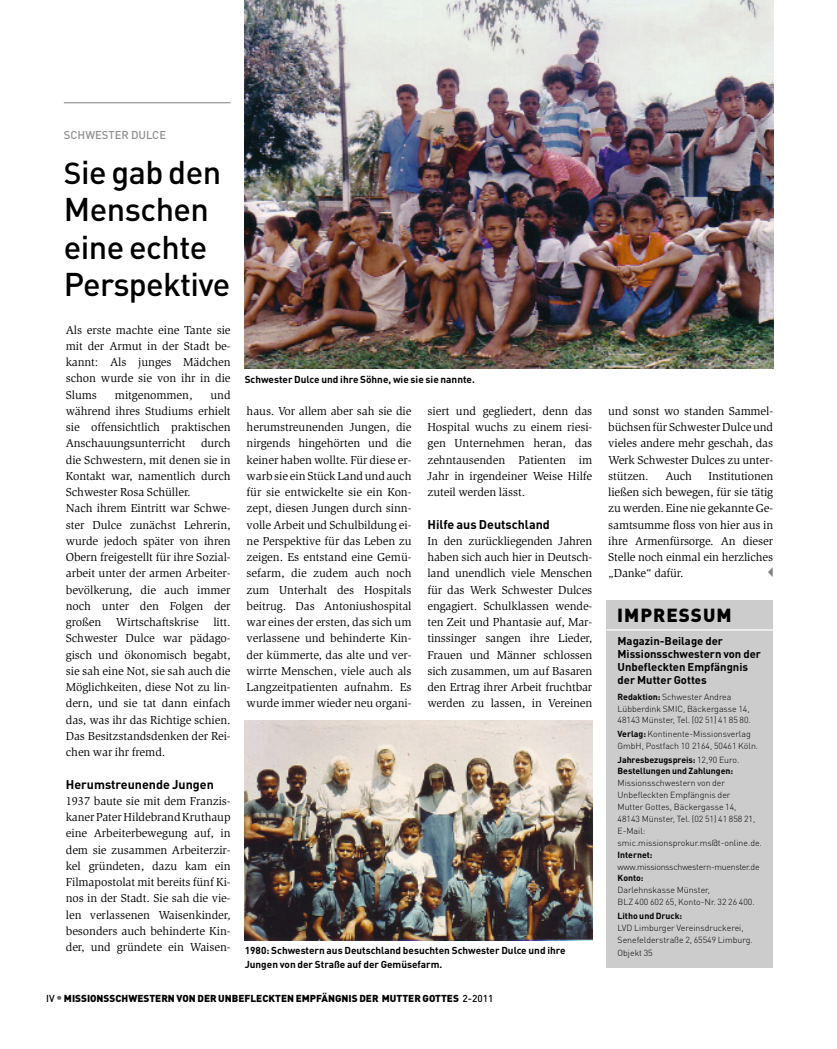
<style>
.page{position:relative;width:837px;height:1049px;background:#fff}
.page>*{position:absolute;margin:0;border:0;box-sizing:border-box;transform-origin:0 0}
.t1{font:500 32.5px/37.5px "DIN Pro";letter-spacing:-.015em;color:#000}
.t2{font:900 18.75px "DIN Pro";letter-spacing:.055em;color:#000}
.t3{font:700 12.5px "DIN Pro";color:#000}
.t4{font:11.88px/16.2px "Slimbach Std";letter-spacing:-.005em;color:#000;text-align:justify}
.t5{font:700 11.25px/13.1px "DIN Pro";color:#000}
.t6{font:500 11.25px "DIN Pro";color:#909090}
.t7{font:700 10px/13.8px "DIN Pro";color:#000}
.t8{font:900 10px "DIN Pro";color:#000}
.t9{font:300 8.75px/11.9px "DIN Pro";color:#000}
.t10{font:700 8.75px/11.9px "DIN Pro";color:#000}
.t11{font:300 8.75px "DIN Pro";letter-spacing:-.03em;color:#000}
.s1{font-size:30px}
.s2{font-weight:500}
.s3{font-weight:500;font-size:12.5px;color:#666}
.s4{font-weight:700}
.s5{font-weight:300}
</style>
<div class="page">
<div style="left:606px;top:600px;width:166px;height:367px;background:#ccc"></div>
<hr style="left:606px;top:629px;width:166px;height:1px;background:#fff">
<hr style="left:64px;top:102px;width:166px;height:1px;background:#808080">
<img style="left:244px;top:0;width:528px;height:368px">
<img style="left:244px;top:720px;width:348px;height:220px">
<p class="t6" style="left:64px;top:128px;width:104px">SCHWESTER DULCE</p>
<h1 class="t1" style="left:64px;top:153px;width:168px"><span class="s1">S</span>ie gab den<br>Menschen eine echte<br>Perspektive</h1>
<p class="t4" style="left:66px;top:322px;width:166px">Als erste machte eine Tante sie mit der Armut in der Stadt be&shy;kannt: Als junges Mädchen schon wurde sie von ihr in die Slums</p>
<p class="t4" style="left:66px;top:387px;width:166px;text-indent:145px">und während ihres Studiums erhielt sie offensichtlich praktischen Anschauungsunterricht</p>
<p class="t4" style="left:115px;top:387px;width:79px">mitgenommen,</p>
<p class="t4" style="left:66px;top:436px;width:166px;text-align:left;text-indent:135px">durch die Schwestern, mit denen sie in<br>Kontakt war, namentlich durch<br>Schwester Rosa Schüller.<br>Nach ihrem Eintritt war Schwe&shy;ster Dulce zunächst Lehrerin, wurde jedoch später von ihren<br>Obern freigestellt für ihre Sozial&shy;arbeit unter der armen Arbeiter&shy;bevölkerung, die auch immer noch unter den Folgen der großen Wirtschaftskrise litt.<br>Schwester Dulce war pädago&shy;gisch und ökonomisch begabt, sie sah eine Not, sie sah auch die<br>Möglichkeiten, diese Not zu lin&shy;dern, und sie tat dann einfach das, was ihr das Richtige schien.<br>Das Besitzstandsdenken der Rei&shy;chen war ihr fremd.</p>
<p class="t3" style="left:66px;top:777px;width:149px">Herumstreunende Jungen</p>
<p class="t4" style="left:66px;top:794px;width:166px">1937 baute sie mit dem Franzis&shy;kanerPaterHildebrandKruthaup eine Arbeiterbewegung auf, in dem sie zusammen Arbeiterzir&shy;kel gründeten, dazu kam ein Filmapostolat mit bereits fünf Ki&shy;nos in der Stadt. Sie sah die vie&shy;len verlassenen Waisenkinder, besonders auch behinderte Kin&shy;der, und gründete ein Waisen-</p>
<p class="t7" style="left:244px;top:373px;width:232px">Schwester Dulce und ihre Söhne, wie sie sie nannte.</p>
<p class="t4" style="left:246px;top:404px;width:166px">haus. Vor allem aber sah sie die herumstreunenden Jungen, die nirgends hingehörten und die keiner haben wollte. Für diese er&shy;warb sie einStück Landund auch für sie entwickelte sie ein Kon&shy;zept, diesen Jungen durch sinn&shy;volle Arbeit und Schulbildung ei&shy;ne Perspektive für das Leben zu zeigen. Es entstand eine Gemü&shy;sefarm, die zudem auch noch zum Unterhalt des Hospitals beitrug. Das Antoniushospital war eines der ersten, das sich um verlassene und behinderte Kin&shy;der kümmerte, das alte und ver&shy;wirrte Menschen, viele auch als Langzeitpatienten aufnahm. Es wurde immer wieder neu organi-</p>
<p class="t4" style="left:427px;top:404px;width:166px">siert und gegliedert, denn das Hospital wuchs zu einem riesi&shy;gen Unternehmen heran, das zehntausenden Patienten im Jahr in irgendeiner Weise Hilfe zuteil werden lässt.</p>
<p class="t3" style="left:427px;top:517px;width:124px">Hilfe aus Deutschland</p>
<p class="t4" style="left:427px;top:534px;width:166px">In den zurückliegenden Jahren haben sich auch hier in Deutsch&shy;land unendlich viele Menschen für das Werk Schwester Dulces engagiert. Schulklassen wende&shy;ten Zeit und Phantasie auf, Mar&shy;tinssinger sangen ihre Lieder, Frauen und Männer schlossen sich zusammen, um auf Basaren den Ertrag ihrer Arbeit fruchtbar werden zu lassen, in Vereinen</p>
<p class="t7" style="left:244px;top:943px;width:322px">1980: Schwestern aus Deutschland besuchten Schwester Dulce und ihre<br>Jungen von der Straße auf der Gemüsefarm.</p>
<p class="t8" style="left:46px;top:992px;width:449px"><span class="s2">IV</span> <span class="s3">•</span>MISSIONSSCHWESTERN VON DER UNBEFLECKTEN EMPFÄNGNIS DER MUTTER GOTTES <span class="s2">2-2011</span></p>
<p class="t4" style="left:608px;top:404px;width:166px">und sonst wo standen Sammel&shy;büchsen für Schwester Dulce und vieles andere mehr geschah, das Werk Schwester Dulces zu unter&shy;stützen.</p>
<p class="t4" style="left:665px;top:469px;width:28px">Auch</p>
<p class="t4" style="left:608px;top:469px;width:166px;text-indent:100px">Institutionen ließen sich bewegen, für sie tätig zu werden. Eine nie gekannte Ge&shy;samtsumme floss von hier aus in ihre Armenfürsorge. An dieser Stelle noch einmal ein herzliches „Danke“ dafür.</p>
<h2 class="t2" style="left:617px;top:604px;width:116px">IMPRESSUM</h2>
<p class="t5" style="left:617px;top:634px;width:145px">Magazin-Beilage der<br>Missionsschwestern von der<br>Unbefleckten Empfängnis der Mutter Gottes</p>
<p class="t9" style="left:617px;top:691px;width:135px"><span class="s4">Redaktion:</span> Schwester Andrea<br>Lübberdink SMIC, Bäckergasse 14,<br>48143 Münster, Tel. (02 51) 41 85 80.</p>
<p class="t9" style="left:617px;top:728px;width:142px"><span class="s4">Verlag:</span> Kontinente-Missionsverlag<br>GmbH, Postfach 10 2164, 50461 Köln.</p>
<p class="t10" style="left:617px;top:753px;width:123px">Jahresbezugspreis: <span class="s5">12,90 Euro.<br></span>Bestellungen und Zahlungen:</p>
<p class="t9" style="left:617px;top:777px;width:146px">Missionsschwestern von der<br>Unbefleckten Empfängnis der<br>Mutter Gottes, Bäckergasse 14,<br>48143 Münster, Tel. (02 51) 41 858 21,<br>E-Mail: smic.missionsprokur.ms@t-online.de.</p>
<p class="t10" style="left:617px;top:848px;width:37px">Internet:</p>
<p class="t11" style="left:617px;top:861px;width:143px">www.missionsschwestern-muenster.de</p>
<p class="t10" style="left:617px;top:872px;width:28px">Konto:</p>
<p class="t9" style="left:617px;top:884px;width:139px">Darlehnskasse Münster,<br>BLZ 400 602 65, Konto-Nr. 32 26 400.</p>
<p class="t10" style="left:617px;top:909px;width:66px">Litho und Druck:</p>
<p class="t9" style="left:617px;top:921px;width:137px">LVD Limburger Vereinsdruckerei,<br>Senefelderstraße 2, 65549 Limburg.</p>
<p class="t9" style="left:617px;top:947px;width:37px">Objekt 35</p>
</div>
